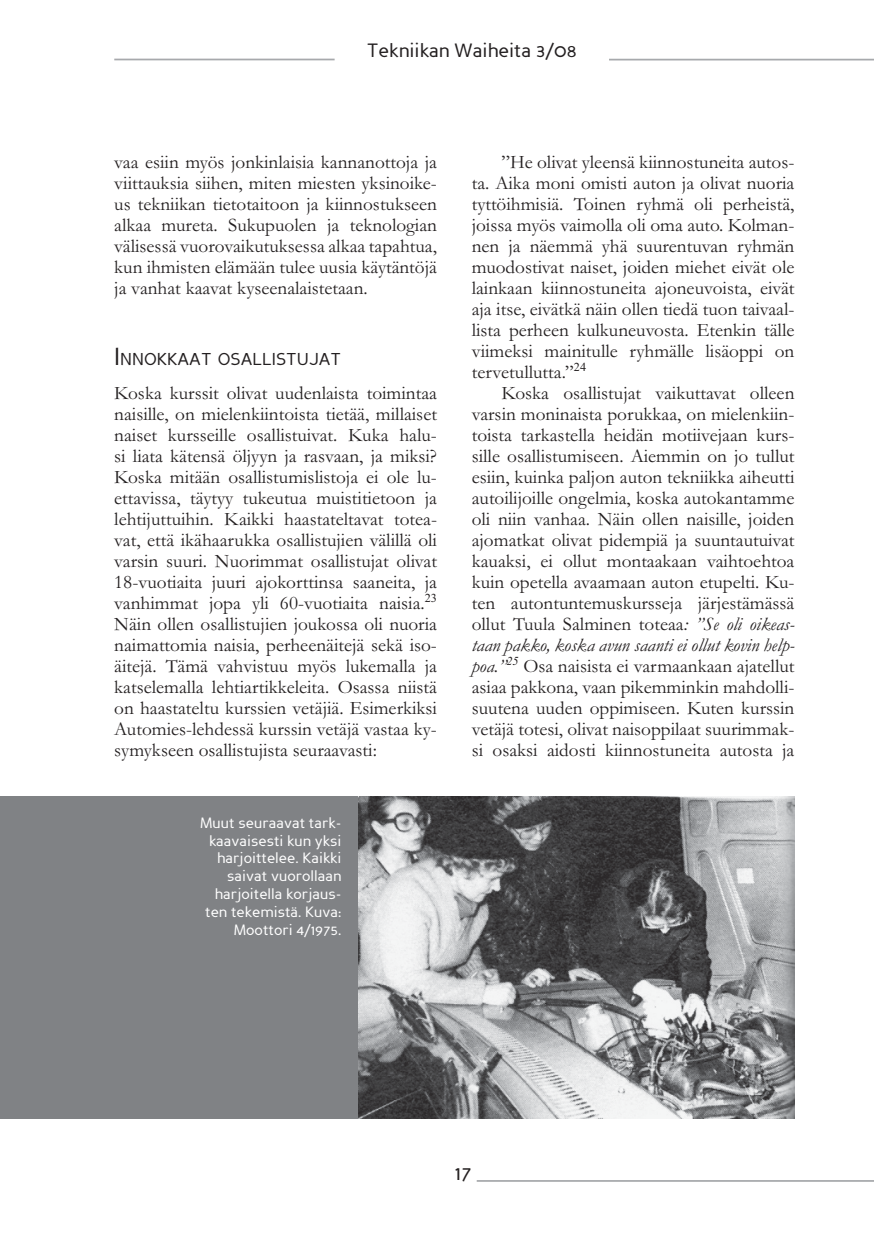
<style>
.page{position:relative;width:874px;height:1241px;background:#fff}
.page>*{position:absolute;margin:0;border:0;box-sizing:border-box;transform-origin:0 0}
.t1{font:21px "Perspective Sans";color:#231f20}
.t2{font:19.25px/21px "Garamond";color:#231f20;text-align:justify}
.t3{font:19.25px "Perspective Sans";color:#231f20}
.t4{font:17.15px "Perspective Sans";color:#231f20}
.t5{font:14.88px/17.8px "Perspective Sans";color:#fff;text-align:right}
.s1{font-size:24.5px}
.s2{font-style:italic}
</style>
<div class="page">
<hr style="left:476px;top:1180px;width:397px;height:2px;background:#a7a9ac">
<hr style="left:609px;top:59px;width:264px;height:1px;background:#a7a9ac">
<hr style="left:114px;top:59px;width:220px;height:1px;background:#a7a9ac">
<div style="left:0;top:796px;width:361px;height:323px;background:#808285"></div>
<img style="left:358px;top:796px;width:436px;height:322px">
<p class="t3" style="left:366px;top:43px;width:211px">Tekniikan Waiheita 3/08</p>
<p class="t2" style="left:114px;top:154px;width:324px">vaa esiin myös jonkinlaisia kannanottoja ja viittauksia siihen, miten miesten yksinoike&shy;us tekniikan tietotaitoon ja kiinnostukseen alkaa mureta. Sukupuolen ja teknologian välisessä vuorovaikutuksessa alkaa tapahtua, kun ihmisten elämään tulee uusia käytäntöjä ja vanhat kaavat kyseenalaistetaan.</p>
<p class="t4" style="left:114px;top:352px;width:228px"><span class="s1">I</span>NNOKKAAT OSALLISTUJAT</p>
<p class="t2" style="left:114px;top:385px;width:324px">Koska kurssit olivat uudenlaista toimintaa naisille, on mielenkiintoista tietää, millaiset naiset kursseille osallistuivat. Kuka halu&shy;si liata kätensä öljyyn ja rasvaan, ja miksi?<br>Koska mitään osallistumislistoja ei ole lu&shy;ettavissa, täytyy tukeutua muistitietoon ja lehtijuttuihin. Kaikki haastateltavat totea&shy;vat, että ikähaarukka osallistujien välillä oli varsin suuri. Nuorimmat osallistujat olivat 18-vuotiaita juuri ajokorttinsa saaneita, ja vanhimmat jopa yli 60-vuotiaita naisia.<sup>23<br></sup>Näin ollen osallistujien joukossa oli nuoria naimattomia naisia, perheenäitejä sekä iso&shy;äitejä. Tämä vahvistuu myös lukemalla ja katselemalla lehtiartikkeleita. Osassa niistä on haastateltu kurssien vetäjiä. Esimerkiksi Automies-lehdessä kurssin vetäjä vastaa ky&shy;symykseen osallistujista seuraavasti:</p>
<p class="t5" style="left:200px;top:815px;width:143px">Muut seuraavat tark&shy;kaavaisesti kun yksi harjoittelee. Kaikki saivat vuorollaan harjoitella korjaus&shy;ten tekemistä. Kuva:<br>Moottori 4/1975.</p>
<p class="t2" style="left:471px;top:154px;width:324px;text-indent:30px">”He olivat yleensä kiinnostuneita autos&shy;ta. Aika moni omisti auton ja olivat nuoria tyttöihmisiä. Toinen ryhmä oli perheistä, joissa myös vaimolla oli oma auto. Kolman&shy;nen ja näemmä yhä suurentuvan ryhmän muodostivat naiset, joiden miehet eivät ole lainkaan kiinnostuneita ajoneuvoista, eivät aja itse, eivätkä näin ollen tiedä tuon taivaal&shy;lista perheen kulkuneuvosta. Etenkin tälle viimeksi mainitulle ryhmälle lisäoppi on tervetullutta.”<sup>24</sup></p>
<p class="t2" style="left:471px;top:385px;width:324px;text-indent:30px">Koska osallistujat vaikuttavat olleen varsin moninaista porukkaa, on mielenkiin&shy;toista tarkastella heidän motiivejaan kurs&shy;sille osallistumiseen. Aiemmin on jo tullut esiin, kuinka paljon auton tekniikka aiheutti autoilijoille ongelmia, koska autokantamme oli niin vanhaa. Näin ollen naisille, joiden ajomatkat olivat pidempiä ja suuntautuivat kauaksi, ei ollut montaakaan vaihtoehtoa kuin opetella avaamaan auton etupelti. Ku&shy;ten autontuntemuskursseja järjestämässä ollut Tuula Salminen toteaa<span class="s2">: ”Se oli oikeas&shy;taan pakko, koska avun saanti ei ollut kovin help&shy;poa.”</span><sup>25</sup> Osa naisista ei varmaankaan ajatellut asiaa pakkona, vaan pikemminkin mahdolli&shy;suutena uuden oppimiseen. Kuten kurssin vetäjä totesi, olivat naisoppilaat suurimmak&shy;si osaksi aidosti kiinnostuneita autosta ja</p>
<p class="t1" style="left:454px;top:1164px;width:18px">17</p>
</div>
